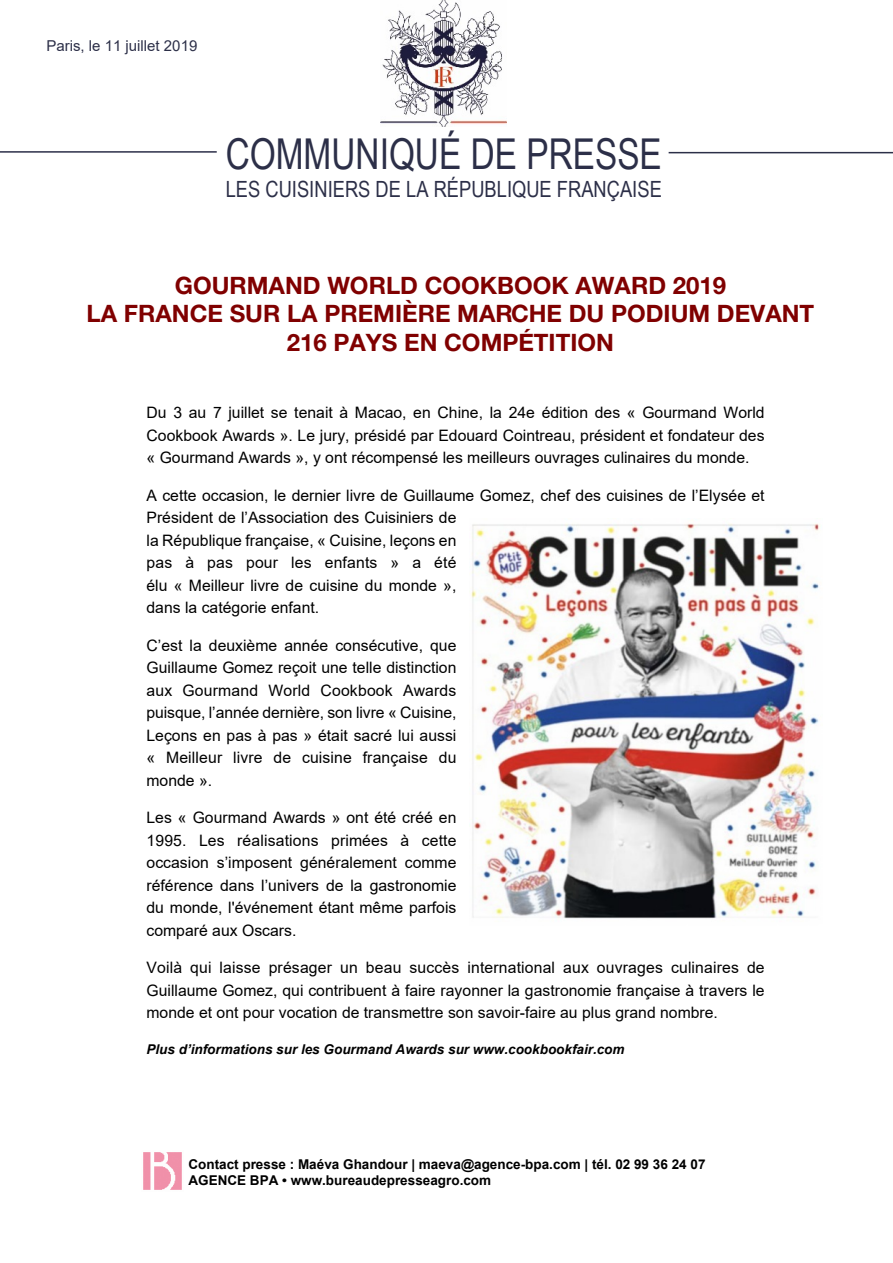
<style>
.page{position:relative;width:893px;height:1263px;background:#fff}
.page>*{position:absolute;margin:0;border:0;box-sizing:border-box;transform-origin:0 0}
.t1{font:42.45px "Arial Narrow";color:#2c2f48;scale:.96 1}
.t2{font:700 24px/28.7px "Helvetica Neue LT Std";color:#800000;text-align:center}
.t3{font:22.35px "Arial Narrow";color:#2c2f48}
.t4{font:15.75px/22.5px "Arial";color:#000;text-align:justify}
.t5{font:15px "Arial";color:#2c2f48}
.t6{font:700 13.5px/15.5px "Arial";color:#000}
.t7{font:italic 700 13.5px "Arial";color:#000}
</style>
<div class="page">
<hr style="left:0;top:151px;width:217px;height:2px;background:#2c2f48">
<hr style="left:669px;top:152px;width:224px;height:1px;background:#2c2f48">
<img style="left:381px;top:0;width:126px;height:126px">
<img style="left:471px;top:523px;width:349px;height:396px">
<img style="left:143px;top:1152px;width:39px;height:38px">
<p class="t5" style="left:46px;top:40px;width:152px">Paris, le 11 juillet 2019</p>
<h1 class="t1" style="left:226px;top:138px;width:456px">COMMUNIQUÉ DE PRESSE</h1>
<h3 class="t3" style="left:226px;top:180px;width:438px">LES CUISINIERS DE LA RÉPUBLIQUE FRANÇAISE</h3>
<h2 class="t2" style="left:87px;top:274px;width:729px">GOURMAND WORLD COOKBOOK AWARD 2019<br>LA FRANCE SUR LA PREMIÈRE MARCHE DU PODIUM DEVANT<br>216 PAYS EN COMPÉTITION</h2>
<p class="t4" style="left:147px;top:403px;width:620px">Du 3 au 7 juillet se tenait à Macao, en Chine, la 24e édition des « Gourmand World Cookbook Awards ». Le jury, présidé par Edouard Cointreau, président et fondateur des « Gourmand Awards », y ont récompensé les meilleurs ouvrages culinaires du monde.</p>
<p class="t4" style="left:147px;top:485px;width:620px;text-align:left">A cette occasion, le dernier livre de Guillaume Gomez, chef des cuisines de l’Elysée et Président de l’Association des Cuisiniers de<br>la République française, « Cuisine, leçons en<br>pas à pas pour les enfants » a été<br>élu « Meilleur livre de cuisine du monde »,<br>dans la catégorie enfant.</p>
<p class="t4" style="left:147px;top:635px;width:311px">C’est la deuxième année consécutive, que Guillaume Gomez reçoit une telle distinction aux Gourmand World Cookbook Awards puisque, l’année dernière, son livre « Cuisine, Leçons en pas à pas » était sacré lui aussi « Meilleur livre de cuisine française du monde ».</p>
<p class="t4" style="left:147px;top:808px;width:311px">Les « Gourmand Awards » ont été créé en 1995. Les réalisations primées à cette occasion s’imposent généralement comme référence dans l’univers de la gastronomie du monde, l'événement étant même parfois comparé aux Oscars.</p>
<p class="t4" style="left:147px;top:958px;width:620px">Voilà qui laisse présager un beau succès international aux ouvrages culinaires de Guillaume Gomez, qui contribuent à faire rayonner la gastronomie française à travers le monde et ont pour vocation de transmettre son savoir-faire au plus grand nombre.</p>
<p class="t7" style="left:147px;top:1044px;width:479px">Plus d’informations sur les Gourmand Awards sur www.cookbookfair.com</p>
<p class="t6" style="left:188px;top:1158px;width:519px">Contact presse : Maéva Ghandour | maeva@agence-bpa.com | tél. 02 99 36 24 07<br>AGENCE BPA • www.bureaudepresseagro.com</p>
</div>
